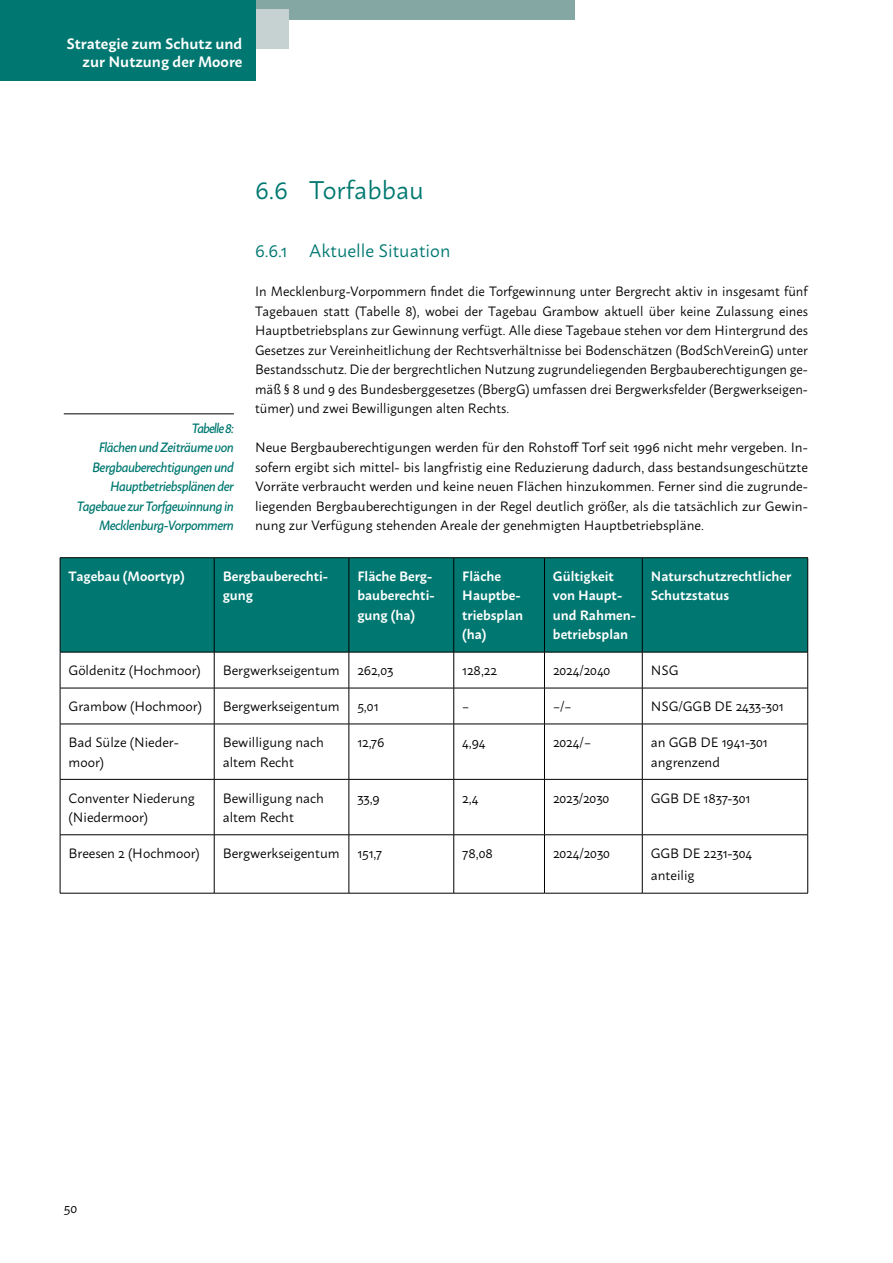
<style>
.page{position:relative;width:893px;height:1263px;background:#fff}
.page>*{position:absolute;margin:0;border:0;box-sizing:border-box;transform-origin:0 0}
.t1{font:25.5px "Macho";color:#007871}
.t2{font:18px "Macho";color:#007871}
.t3{font:600 15px/18px "Macho";color:#fff;text-align:right}
.t4{font:13.5px/19.5px "Macho";color:#000}
.t5{font:600 13.5px/19.5px "Macho";color:#fff}
.t6{font:italic 500 13.5px/19.5px "Macho";letter-spacing:-.04em;color:#007871;text-align:right;scale:.96 1}
</style>
<div class="page">
<div style="left:35px;top:0;width:540px;height:20px;background:#85a7a4"></div>
<div style="left:186px;top:9px;width:103px;height:40px;background:#c6d2d1"></div>
<div style="left:0;top:0;width:255px;height:80px;background:#007871"></div>
<div style="left:61px;top:558px;width:746px;height:94px;background:#007871"></div>
<hr style="left:60px;top:557px;width:154px;height:1px;background:#000">
<hr style="left:60px;top:558px;width:1px;height:94px;background:#000">
<hr style="left:214px;top:557px;width:135px;height:1px;background:#000">
<hr style="left:214px;top:558px;width:1px;height:94px;background:#000">
<hr style="left:349px;top:557px;width:105px;height:1px;background:#000">
<hr style="left:349px;top:558px;width:1px;height:94px;background:#000">
<hr style="left:454px;top:557px;width:90px;height:1px;background:#000">
<hr style="left:453px;top:558px;width:1px;height:94px;background:#000">
<hr style="left:544px;top:557px;width:98px;height:1px;background:#000">
<hr style="left:544px;top:558px;width:1px;height:94px;background:#000">
<hr style="left:642px;top:557px;width:166px;height:1px;background:#000">
<hr style="left:642px;top:558px;width:1px;height:94px;background:#000">
<hr style="left:807px;top:558px;width:1px;height:94px;background:#000">
<hr style="left:60px;top:652px;width:154px;height:1px;background:#000">
<hr style="left:214px;top:652px;width:135px;height:1px;background:#000">
<hr style="left:349px;top:652px;width:105px;height:1px;background:#000">
<hr style="left:454px;top:652px;width:90px;height:1px;background:#000">
<hr style="left:544px;top:652px;width:98px;height:1px;background:#000">
<hr style="left:642px;top:652px;width:166px;height:1px;background:#000">
<hr style="left:60px;top:652px;width:1px;height:36px;background:#000">
<hr style="left:214px;top:652px;width:1px;height:36px;background:#000">
<hr style="left:349px;top:652px;width:1px;height:36px;background:#000">
<hr style="left:453px;top:652px;width:1px;height:36px;background:#000">
<hr style="left:544px;top:652px;width:1px;height:36px;background:#000">
<hr style="left:642px;top:652px;width:1px;height:36px;background:#000">
<hr style="left:807px;top:652px;width:1px;height:36px;background:#000">
<hr style="left:60px;top:688px;width:154px;height:1px;background:#000">
<hr style="left:60px;top:688px;width:1px;height:36px;background:#000">
<hr style="left:214px;top:688px;width:135px;height:1px;background:#000">
<hr style="left:214px;top:688px;width:1px;height:36px;background:#000">
<hr style="left:349px;top:688px;width:105px;height:1px;background:#000">
<hr style="left:349px;top:688px;width:1px;height:36px;background:#000">
<hr style="left:454px;top:688px;width:90px;height:1px;background:#000">
<hr style="left:453px;top:688px;width:1px;height:36px;background:#000">
<hr style="left:544px;top:688px;width:98px;height:1px;background:#000">
<hr style="left:544px;top:688px;width:1px;height:36px;background:#000">
<hr style="left:642px;top:688px;width:166px;height:1px;background:#000">
<hr style="left:642px;top:688px;width:1px;height:36px;background:#000">
<hr style="left:807px;top:688px;width:1px;height:36px;background:#000">
<hr style="left:60px;top:724px;width:154px;height:1px;background:#000">
<hr style="left:60px;top:724px;width:1px;height:55px;background:#000">
<hr style="left:214px;top:724px;width:135px;height:1px;background:#000">
<hr style="left:214px;top:724px;width:1px;height:55px;background:#000">
<hr style="left:349px;top:724px;width:105px;height:1px;background:#000">
<hr style="left:349px;top:724px;width:1px;height:55px;background:#000">
<hr style="left:454px;top:724px;width:90px;height:1px;background:#000">
<hr style="left:453px;top:724px;width:1px;height:55px;background:#000">
<hr style="left:544px;top:724px;width:98px;height:1px;background:#000">
<hr style="left:544px;top:724px;width:1px;height:55px;background:#000">
<hr style="left:642px;top:724px;width:166px;height:1px;background:#000">
<hr style="left:642px;top:724px;width:1px;height:55px;background:#000">
<hr style="left:807px;top:724px;width:1px;height:55px;background:#000">
<hr style="left:60px;top:779px;width:154px;height:1px;background:#000">
<hr style="left:60px;top:779px;width:1px;height:55px;background:#000">
<hr style="left:214px;top:779px;width:135px;height:1px;background:#000">
<hr style="left:214px;top:779px;width:1px;height:55px;background:#000">
<hr style="left:349px;top:779px;width:105px;height:1px;background:#000">
<hr style="left:349px;top:779px;width:1px;height:55px;background:#000">
<hr style="left:454px;top:779px;width:90px;height:1px;background:#000">
<hr style="left:453px;top:779px;width:1px;height:55px;background:#000">
<hr style="left:544px;top:779px;width:98px;height:1px;background:#000">
<hr style="left:544px;top:779px;width:1px;height:55px;background:#000">
<hr style="left:642px;top:779px;width:166px;height:1px;background:#000">
<hr style="left:642px;top:779px;width:1px;height:55px;background:#000">
<hr style="left:807px;top:779px;width:1px;height:55px;background:#000">
<hr style="left:60px;top:834px;width:154px;height:1px;background:#000">
<hr style="left:60px;top:835px;width:1px;height:58px;background:#000">
<hr style="left:214px;top:834px;width:135px;height:1px;background:#000">
<hr style="left:214px;top:835px;width:1px;height:58px;background:#000">
<hr style="left:349px;top:834px;width:105px;height:1px;background:#000">
<hr style="left:349px;top:835px;width:1px;height:58px;background:#000">
<hr style="left:454px;top:834px;width:90px;height:1px;background:#000">
<hr style="left:453px;top:835px;width:1px;height:58px;background:#000">
<hr style="left:544px;top:834px;width:98px;height:1px;background:#000">
<hr style="left:544px;top:835px;width:1px;height:58px;background:#000">
<hr style="left:642px;top:834px;width:166px;height:1px;background:#000">
<hr style="left:642px;top:835px;width:1px;height:58px;background:#000">
<hr style="left:807px;top:835px;width:1px;height:58px;background:#000">
<hr style="left:60px;top:893px;width:154px;height:1px;background:#000">
<hr style="left:214px;top:893px;width:135px;height:1px;background:#000">
<hr style="left:349px;top:893px;width:105px;height:1px;background:#000">
<hr style="left:454px;top:893px;width:90px;height:1px;background:#000">
<hr style="left:544px;top:893px;width:98px;height:1px;background:#000">
<hr style="left:642px;top:893px;width:166px;height:1px;background:#000">
<hr style="left:64px;top:414px;width:170px;height:1px;background:#000">
<p class="t3" style="left:66px;top:33px;width:177px">Strategie zum Schutz und zur Nutzung der Moore</p>
<p class="t6" style="left:77px;top:417px;width:165px">Tabelle 8:<br>Flächen und Zeiträume von<br>Bergbauberechtigungen und<br>Hauptbetriebsplänen der<br>Tagebaue zur Torfgewinnung in<br>Mecklenburg-Vorpommern</p>
<h1 class="t1" style="left:255px;top:167px;width:170px">6.6 Torfabbau</h1>
<h2 class="t2" style="left:255px;top:235px;width:197px">6.6.1 Aktuelle Situation</h2>
<p class="t4" style="left:255px;top:280px;width:554px;text-align:justify">In Mecklenburg-Vorpommern findet die Torfgewinnung unter Bergrecht aktiv in insgesamt fünf Tagebauen statt (Tabelle 8), wobei der Tagebau Grambow aktuell über keine Zulassung eines Hauptbetriebsplans zur Gewinnung verfügt. Alle diese Tagebaue stehen vor dem Hintergrund des Gesetzes zur Vereinheitlichung der Rechtsverhältnisse bei Bodenschätzen (BodSchVereinG) unter Bestandsschutz. Die der bergrechtlichen Nutzung zugrundeliegenden Bergbauberechtigungen ge&shy;mäß § 8 und 9 des Bundesberggesetzes (BbergG) umfassen drei Bergwerksfelder (Bergwerkseigen&shy;tümer) und zwei Bewilligungen alten Rechts.</p>
<p class="t4" style="left:255px;top:436px;width:554px;text-align:justify">Neue Bergbauberechtigungen werden für den Rohstoff Torf seit 1996 nicht mehr vergeben. In&shy;sofern ergibt sich mittel- bis langfristig eine Reduzierung dadurch, dass bestandsungeschützte Vorräte verbraucht werden und keine neuen Flächen hinzukommen. Ferner sind die zugrunde&shy;liegenden Bergbauberechtigungen in der Regel deutlich größer, als die tatsächlich zur Gewin&shy;nung zur Verfügung stehenden Areale der genehmigten Hauptbetriebspläne.</p>
<p class="t5" style="left:69px;top:565px;width:118px">Tagebau (Moortyp)</p>
<p class="t5" style="left:223px;top:565px;width:107px">Bergbauberechti&shy;gung</p>
<p class="t5" style="left:357px;top:565px;width:79px">Fläche Berg&shy;bauberechti&shy;gung (ha)</p>
<p class="t5" style="left:462px;top:565px;width:62px">Fläche<br>Hauptbe&shy;triebsplan (ha)</p>
<p class="t5" style="left:553px;top:565px;width:84px">Gültigkeit von Haupt&shy;und Rahmen&shy;betriebsplan</p>
<p class="t5" style="left:651px;top:565px;width:142px">Naturschutzrechtlicher<br>Schutzstatus</p>
<p class="t4" style="left:69px;top:659px;width:134px">Göldenitz (Hochmoor)</p>
<p class="t4" style="left:223px;top:659px;width:119px">Bergwerkseigentum</p>
<p class="t4" style="left:357px;top:659px;width:38px">262,03</p>
<p class="t4" style="left:462px;top:659px;width:36px">128,22</p>
<p class="t4" style="left:553px;top:659px;width:59px">2024/2040</p>
<p class="t4" style="left:651px;top:659px;width:29px">NSG</p>
<p class="t4" style="left:69px;top:695px;width:135px">Grambow (Hochmoor)</p>
<p class="t4" style="left:223px;top:695px;width:119px">Bergwerkseigentum</p>
<p class="t4" style="left:357px;top:695px;width:23px">5,01</p>
<p class="t4" style="left:462px;top:695px;width:9px">–</p>
<p class="t4" style="left:553px;top:695px;width:20px">–/–</p>
<p class="t4" style="left:651px;top:695px;width:134px">NSG/GGB DE 2433-301</p>
<p class="t4" style="left:69px;top:731px;width:112px">Bad Sülze (Nieder&shy;moor)</p>
<p class="t4" style="left:223px;top:731px;width:103px">Bewilligung nach altem Recht</p>
<p class="t4" style="left:357px;top:731px;width:29px">12,76</p>
<p class="t4" style="left:462px;top:731px;width:25px">4,94</p>
<p class="t4" style="left:553px;top:731px;width:40px">2024/–</p>
<p class="t4" style="left:651px;top:731px;width:118px">an GGB DE 1941-301 angrenzend</p>
<p class="t4" style="left:69px;top:787px;width:128px">Conventer Niederung (Niedermoor)</p>
<p class="t4" style="left:223px;top:787px;width:103px">Bewilligung nach altem Recht</p>
<p class="t4" style="left:357px;top:787px;width:24px">33,9</p>
<p class="t4" style="left:462px;top:787px;width:17px">2,4</p>
<p class="t4" style="left:553px;top:787px;width:58px">2023/2030</p>
<p class="t4" style="left:651px;top:787px;width:101px">GGB DE 1837-301</p>
<p class="t4" style="left:69px;top:842px;width:133px">Breesen 2 (Hochmoor)</p>
<p class="t4" style="left:223px;top:842px;width:119px">Bergwerkseigentum</p>
<p class="t4" style="left:357px;top:842px;width:26px">151,7</p>
<p class="t4" style="left:462px;top:842px;width:32px">78,08</p>
<p class="t4" style="left:553px;top:842px;width:58px">2024/2030</p>
<p class="t4" style="left:651px;top:840px;width:103px;line-height:22.5px">GGB DE 2231-304 anteilig</p>
<p class="t4" style="left:64px;top:1197px;width:15px">50</p>
</div>
